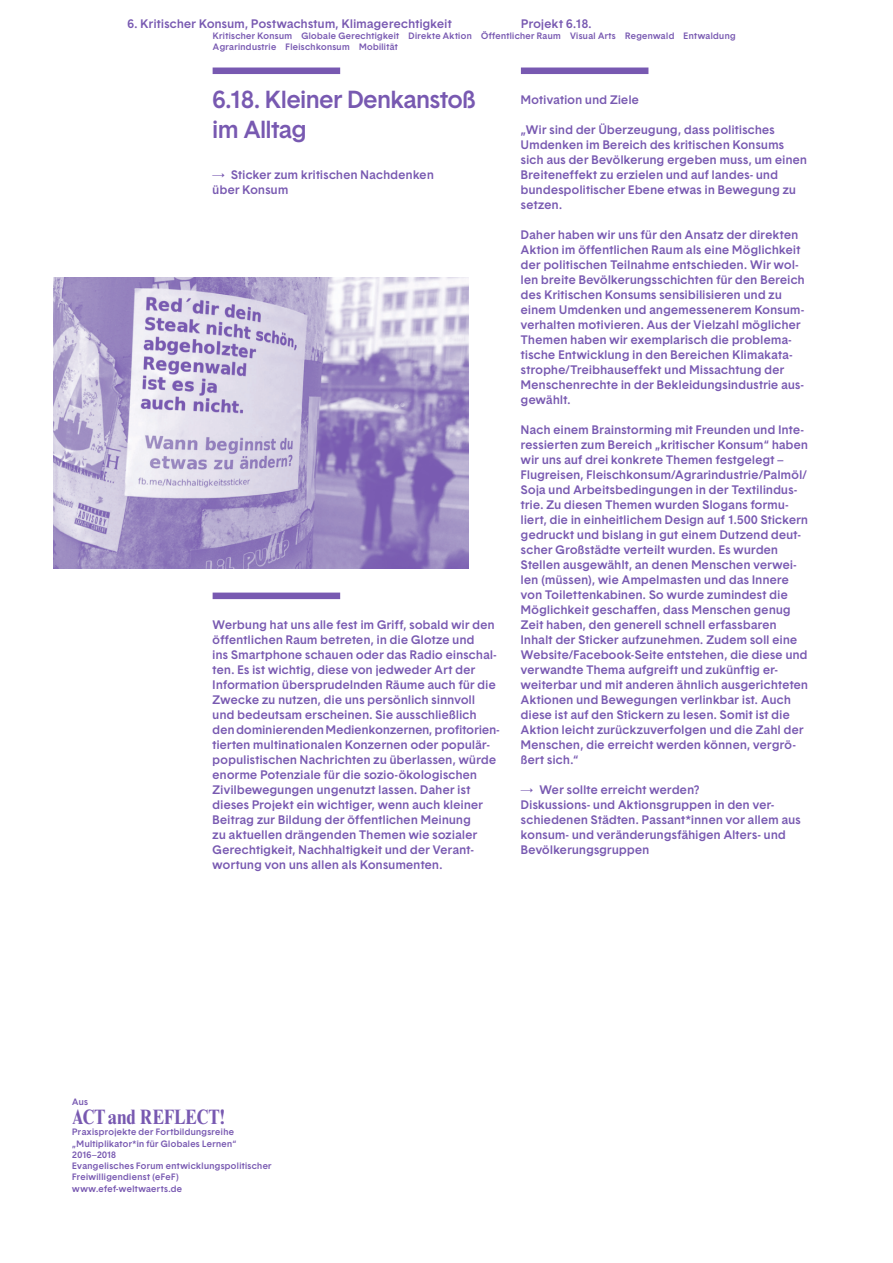
<style>
.page{position:relative;width:893px;height:1263px;background:#fff}
.page>*{position:absolute;margin:0;border:0;box-sizing:border-box;transform-origin:0 0}
.t1{font:500 24px/30px "Basetica";color:#7859b1}
.t2{font:700 condensed 21px "Times New Roman MT Std";color:#7859b1}
.t3{font:500 12px/15px "Basetica";letter-spacing:.035em;color:#7859b1}
.t4{font:500 9px/11.2px "Basetica";letter-spacing:.045em;color:#7859b1}
.s1{font-family:"J Csm PC";font-weight:400}
</style>
<div class="page">
<div style="left:213px;top:68px;width:127px;height:6px;background:#7859b1"></div>
<div style="left:213px;top:593px;width:127px;height:6px;background:#7859b1"></div>
<div style="left:521px;top:68px;width:127px;height:6px;background:#7859b1"></div>
<img style="left:53px;top:277px;width:415px;height:292px">
<p class="t3" style="left:128px;top:16px;width:326px">6. Kritischer Konsum, Postwachstum, Klimagerechtigkeit</p>
<p class="t3" style="left:521px;top:16px;width:72px">Projekt 6.18.</p>
<p class="t4" style="left:213px;top:30px;width:524px">Kritischer Konsum Globale Gerechtigkeit Direkte Aktion Öffentlicher Raum Visual Arts Regenwald Entwaldung<br>Agrarindustrie Fleischkonsum Mobilität</p>
<h1 class="t1" style="left:213px;top:84px;width:264px">6.18. Kleiner Denkanstoß im Alltag</h1>
<p class="t3" style="left:213px;top:167px;width:223px"><span class="s1">→</span> Sticker zum kritischen Nachdenken über Konsum</p>
<p class="t3" style="left:213px;top:617px;width:288px">Werbung hat uns alle fest im Griff, sobald wir den öffentlichen Raum betreten, in die Glotze und<br>ins Smartphone schauen oder das Radio einschal&shy;ten. Es ist wichtig, diese von jedweder Art der Information übersprudelnden Räume auch für die Zwecke zu nutzen, die uns persönlich sinnvoll und bedeutsam erscheinen. Sie ausschließlich den dominierenden Medienkonzernen, profitorien&shy;tierten multinationalen Konzernen oder populär&shy;populistischen Nachrichten zu überlassen, würde enorme Potenziale für die sozio-ökologischen Zivilbewegungen ungenutzt lassen. Daher ist dieses Projekt ein wichtiger, wenn auch kleiner Beitrag zur Bildung der öffentlichen Meinung<br>zu aktuellen drängenden Themen wie sozialer Gerechtigkeit, Nachhaltigkeit und der Verant&shy;wortung von uns allen als Konsumenten.</p>
<p class="t3" style="left:521px;top:92px;width:119px">Motivation und Ziele</p>
<p class="t3" style="left:521px;top:122px;width:287px">„Wir sind der Überzeugung, dass politisches Umdenken im Bereich des kritischen Konsums sich aus der Bevölkerung ergeben muss, um einen Breiteneffekt zu erzielen und auf landes- und bundespolitischer Ebene etwas in Bewegung zu setzen.</p>
<p class="t3" style="left:521px;top:227px;width:285px">Daher haben wir uns für den Ansatz der direkten Aktion im öffentlichen Raum als eine Möglichkeit der politischen Teilnahme entschieden. Wir wol&shy;len breite Bevölkerungsschichten für den Bereich des Kritischen Konsums sensibilisieren und zu einem Umdenken und angemessenerem Konsum&shy;verhalten motivieren. Aus der Vielzahl möglicher Themen haben wir exemplarisch die problema&shy;tische Entwicklung in den Bereichen Klimakata&shy;strophe/Treibhauseffekt und Missachtung der Menschenrechte in der Bekleidungsindustrie aus&shy;gewählt.</p>
<p class="t3" style="left:521px;top:422px;width:289px">Nach einem Brainstorming mit Freunden und Inte&shy;ressierten zum Bereich „kritischer Konsum“ haben wir uns auf drei konkrete Themen festgelegt – Flugreisen, Fleischkonsum/Agrarindustrie/Palmöl/ Soja und Arbeitsbedingungen in der Textilindus&shy;trie. Zu diesen Themen wurden Slogans formu&shy;liert, die in einheitlichem Design auf 1.500 Stickern gedruckt und bislang in gut einem Dutzend deut&shy;scher Großstädte verteilt wurden. Es wurden Stellen ausgewählt, an denen Menschen verwei&shy;len (müssen), wie Ampelmasten und das Innere von Toilettenkabinen. So wurde zumindest die Möglichkeit geschaffen, dass Menschen genug Zeit haben, den generell schnell erfassbaren Inhalt der Sticker aufzunehmen. Zudem soll eine Website/Facebook-Seite entstehen, die diese und verwandte Thema aufgreift und zukünftig er&shy;weiterbar und mit anderen ähnlich ausgerichteten Aktionen und Bewegungen verlinkbar ist. Auch diese ist auf den Stickern zu lesen. Somit ist die Aktion leicht zurückzuverfolgen und die Zahl der Menschen, die erreicht werden können, vergrö&shy;ßert sich.“</p>
<p class="t3" style="left:521px;top:782px;width:281px"><span class="s1">→</span> Wer sollte erreicht werden?<br>Diskussions- und Aktionsgruppen in den ver&shy;schiedenen Städten. Passant*innen vor allem aus konsum- und veränderungsfähigen Alters- und Bevölkerungsgruppen</p>
<p class="t4" style="left:72px;top:1096px;width:17px">Aus</p>
<h2 class="t2" style="left:72px;top:1105px;width:154px">ACT and REFLECT!</h2>
<p class="t4" style="left:72px;top:1126px;width:201px">Praxisprojekte der Fortbildungsreihe „Multiplikator*in für Globales Lernen“<br>2016–2018<br>Evangelisches Forum entwicklungspolitischer<br>Freiwilligendienst (eFeF) www.efef-weltwaerts.de</p>
</div>
